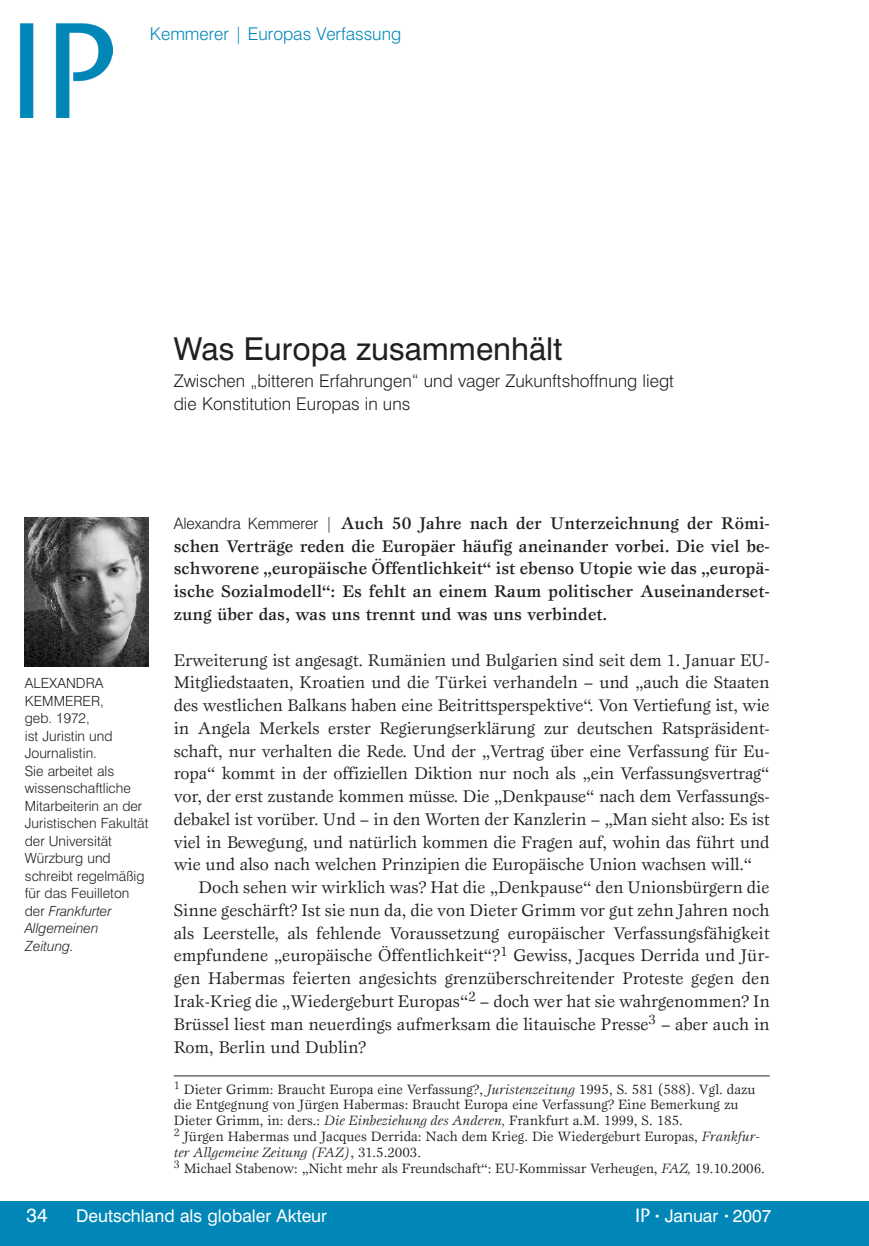
<style>
.page{position:relative;width:869px;height:1246px;background:#fff}
.page>*{position:absolute;margin:0;border:0;box-sizing:border-box;transform-origin:0 0}
.t1{font:31.5px "Swiss 721 BT";color:#231f20}
.t2{font:19.25px "Swiss 721 BT";color:#fff}
.t3{font:17.5px "Esprit";letter-spacing:-.005em;color:#231f20}
.t4{font:500 17.5px/22.8px "Esprit";color:#231f20;text-align:justify}
.t5{font:300 17.5px/22.8px "Swiss 721 BT";color:#231f20}
.t6{font:17.5px "Swiss 721 BT";color:#fff}
.t7{font:300 17.5px "Swiss 721 BT";color:#0087b8}
.t8{font:14px/15.8px "Esprit";color:#231f20}
.t9{font:300 14px/17.5px "Swiss 721 BT";color:#231f20}
.s1{font-style:italic}
.s2{font-family:"Swiss 721 BT";font-weight:300;font-size:15.75px}
.s3{font-family:"ITC Stone Sans";font-weight:500;font-size:19.25px}
.s4{font-size:10.5px}
</style>
<div class="page">
<div style="left:0;top:1200px;width:868px;height:45px;background:#0087b8"></div>
<hr style="left:868px;top:1200px;width:1px;height:45px;background:#0087b8">
<img style="left:20px;top:23px;width:93px;height:95px">
<img style="left:25px;top:517px;width:124px;height:149px">
<hr style="left:174px;top:1075px;width:595px;height:1px;background:#231f20">
<p class="t7" style="left:150px;top:23px;width:253px">Kemmerer | Europas Verfassung</p>
<h1 class="t1" style="left:174px;top:329px;width:390px">Was Europa zusammenhält</h1>
<p class="t5" style="left:174px;top:369px;width:501px">Zwischen „bitteren Erfahrungen“ und vager Zukunftshoffnung liegt die Konstitution Europas in uns</p>
<p class="t9" style="left:25px;top:674px;width:125px">ALEXANDRA<br>KEMMERER,<br>geb. 1972,<br>ist Juristin und<br>Journalistin.<br>Sie arbeitet als wissenschaftliche<br>Mitarbeiterin an der<br>Juristischen Fakultät der Universität<br>Würzburg und schreibt regelmäßig für das Feuilleton der <span class="s1">Frankfurter<br>Allgemeinen<br>Zeitung.</span></p>
<p class="t4" style="left:174px;top:511px;width:597px"><span class="s2">Alexandra Kemmerer |</span> Auch 50 Jahre nach der Unterzeichnung der Römi&shy;schen Verträge reden die Europäer häufig aneinander vorbei. Die viel be&shy;schworene „europäische Öffentlichkeit“ ist ebenso Utopie wie das „europä&shy;ische Sozialmodell“: Es fehlt an einem Raum politischer Auseinanderset&shy;zung über das, was uns trennt und was uns verbindet.</p>
<p class="t3" style="left:174px;top:649px;width:597px">Erweiterung ist angesagt. Rumänien und Bulgarien sind seit dem 1. Januar EU-</p>
<p class="t3" style="left:174px;top:671px;width:597px">Mitgliedstaaten, Kroatien und die Türkei verhandeln – und „auch die Staaten</p>
<p class="t3" style="left:174px;top:694px;width:597px">des westlichen Balkans haben eine Beitrittsperspektive“. Von Vertiefung ist, wie</p>
<p class="t3" style="left:174px;top:717px;width:597px">in Angela Merkels erster Regierungserklärung zur deutschen Ratspräsident-</p>
<p class="t3" style="left:174px;top:740px;width:597px">schaft, nur verhalten die Rede. Und der „Vertrag über eine Verfassung für Eu-</p>
<p class="t3" style="left:174px;top:762px;width:597px">ropa“ kommt in der offiziellen Diktion nur noch als „ein Verfassungsvertrag“</p>
<p class="t3" style="left:174px;top:785px;width:597px">vor, der erst zustande kommen müsse. Die „Denkpause“ nach dem Verfassungs-</p>
<p class="t3" style="left:174px;top:808px;width:597px">debakel ist vorüber. Und – in den Worten der Kanzlerin – „Man sieht also: Es ist</p>
<p class="t3" style="left:174px;top:831px;width:597px">viel in Bewegung, und natürlich kommen die Fragen auf, wohin das führt und</p>
<p class="t3" style="left:174px;top:853px;width:579px">wie und also nach welchen Prinzipien die Europäische Union wachsen will.“</p>
<p class="t3" style="left:198px;top:876px;width:572px">Doch sehen wir wirklich was? Hat die „Denkpause“ den Unionsbürgern die</p>
<p class="t3" style="left:174px;top:899px;width:597px">Sinne geschärft? Ist sie nun da, die von Dieter Grimm vor gut zehn Jahren noch</p>
<p class="t3" style="left:174px;top:922px;width:597px">als Leerstelle, als fehlende Voraussetzung europäischer Verfassungsfähigkeit</p>
<p class="t3" style="left:174px;top:944px;width:597px">empfundene „europäische Öffentlichkeit“?<sup>1</sup> Gewiss, Jacques Derrida und Jür-</p>
<p class="t3" style="left:174px;top:967px;width:597px">gen Habermas feierten angesichts grenzüberschreitender Proteste gegen den</p>
<p class="t3" style="left:174px;top:990px;width:597px">Irak-Krieg die „Wiedergeburt Europas“<sup>2</sup> – doch wer hat sie wahrgenommen? In</p>
<p class="t3" style="left:174px;top:1013px;width:597px">Brüssel liest man neuerdings aufmerksam die litauische Presse<sup>3</sup> – aber auch in</p>
<p class="t3" style="left:174px;top:1035px;width:194px">Rom, Berlin und Dublin?</p>
<p class="t8" style="left:174px;top:1080px;width:592px"><sup>1</sup> Dieter Grimm: Braucht Europa eine Verfassung?, <span class="s1">Juristenzeitung</span> 1995, S. 581 (588). Vgl. dazu die Entgegnung von Jürgen Habermas: Braucht Europa eine Verfassung? Eine Bemerkung zu Dieter Grimm, in: ders.: <span class="s1">Die Einbeziehung des Anderen,</span> Frankfurt a.M. 1999, S. 185.<br><sup>2</sup> Jürgen Habermas und Jacques Derrida: Nach dem Krieg. Die Wiedergeburt Europas, <span class="s1">Frankfur&shy;ter Allgemeine Zeitung (FAZ)</span>, 31.5.2003.<br><sup>3</sup> Michael Stabenow: „Nicht mehr als Freundschaft“: EU-Kommissar Verheugen, <span class="s1">FAZ,</span> 19.10.2006.</p>
<p class="t2" style="left:27px;top:1202px;width:23px">34</p>
<p class="t6" style="left:76px;top:1204px;width:252px">Deutschland als globaler Akteur</p>
<p class="t6" style="left:634px;top:1204px;width:138px"><span class="s3">IP</span> <span class="s4">•</span> Januar <span class="s4">•</span> 2007</p>
</div>
